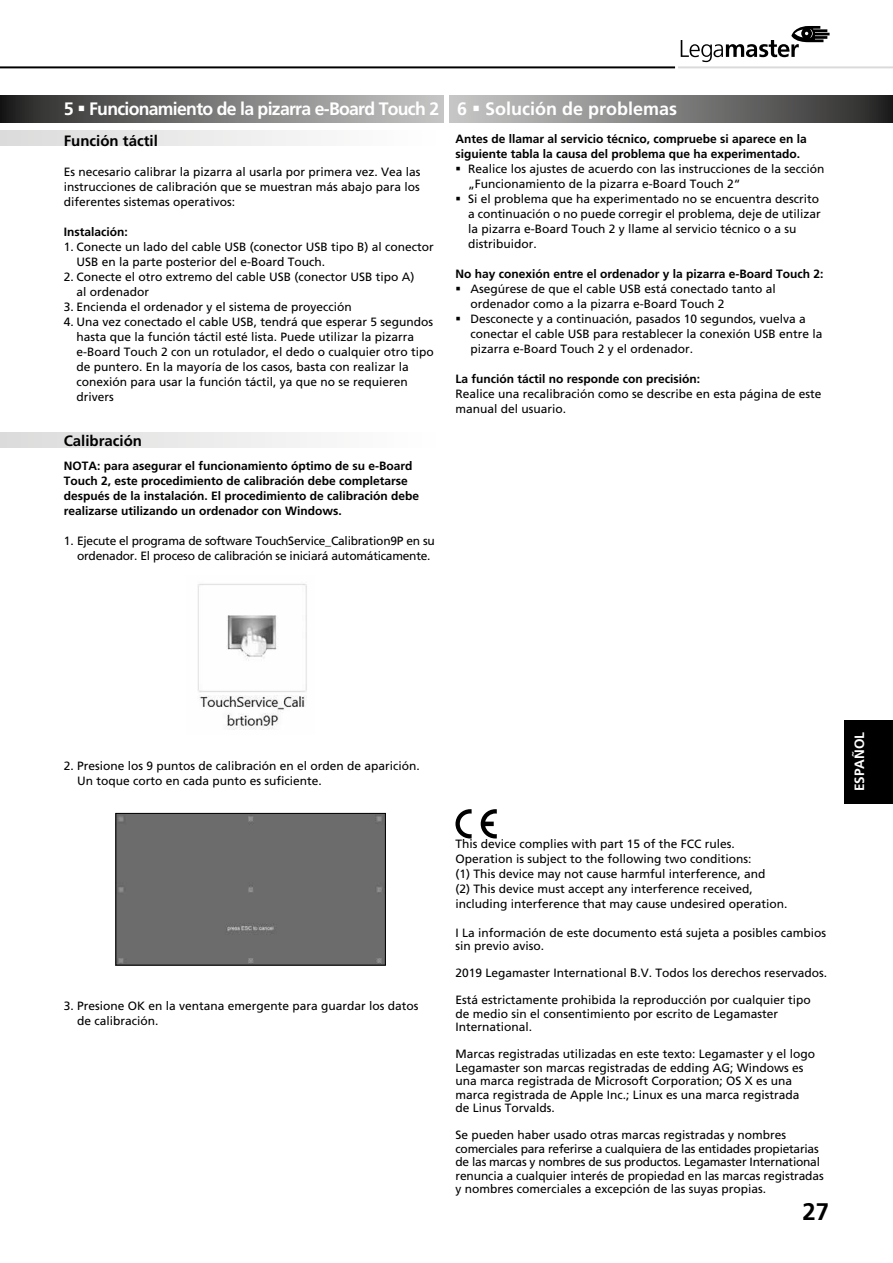
<style>
.page{position:relative;width:893px;height:1263px;background:#fff}
.page>*{position:absolute;margin:0;border:0;box-sizing:border-box;transform-origin:0 0}
.t1{font:700 24px "Frutiger LT Pro";color:#000}
.t2{font:700 18px "Frutiger LT Pro";letter-spacing:-.04em;color:#fff}
.t3{font:700 15px "Frutiger LT Pro";color:#000}
.t4{font:700 13.5px "Frutiger LT Pro";color:#fff}
.t5{font:12px/15px "Frutiger LT Pro";color:#000}
.t6{font:700 12px/15px "Frutiger LT Pro";color:#000}
.t7{font:12px/15px "Frutiger LT Pro";letter-spacing:-.02em;color:#000}
</style>
<div class="page">
<svg style="left:0;top:432px;width:307px;height:15px"></svg>
<svg style="left:0;top:131px;width:307px;height:15px"></svg>
<hr style="left:0;top:66px;width:675px;height:2px;background:#000">
<hr style="left:678px;top:66px;width:215px;height:2px;background:#dadada">
<svg style="left:681px;top:26px;width:149px;height:36px"></svg>
<img style="left:197px;top:584px;width:110px;height:146px">
<div style="left:118px;top:815px;width:266px;height:148px;background:#6c6c6c"></div>
<div style="left:116px;top:813px;width:270px;height:152px;border:1px solid #000"></div>
<div style="left:0;top:95px;width:444px;height:28px;background:linear-gradient(to right,#292827,#cbcbca)"></div>
<div style="left:449px;top:95px;width:444px;height:28px;background:linear-gradient(to right,#ccc,#2b2b2a)"></div>
<svg style="left:455px;top:809px;width:17px;height:29px"></svg>
<svg style="left:481px;top:809px;width:16px;height:29px"></svg>
<div style="left:845px;top:720px;width:48px;height:83px;background:#000"></div>
<h2 class="t2" style="left:64px;top:98px;width:615px">5 ▪ Funcionamiento de la pizarra e-Board Touch 2 6 ▪ Solución de problemas</h2>
<p class="t3" style="left:64px;top:132px;width:96px">Función táctil</p>
<p class="t5" style="left:64px;top:164px;width:358px;text-align:justify">Es necesario calibrar la pizarra al usarla por primera vez. Vea las instrucciones de calibración que se muestran más abajo para los diferentes sistemas operativos:</p>
<p class="t6" style="left:64px;top:224px;width:66px">Instalación:</p>
<p class="t5" style="left:77px;top:239px;width:359px;text-indent:-13px">1. Conecte un lado del cable USB (conector USB tipo B) al conector<br>USB en la parte posterior del e-Board Touch.</p>
<p class="t5" style="left:77px;top:269px;width:340px;text-indent:-13px">2. Conecte el otro extremo del cable USB (conector USB tipo A) al ordenador</p>
<p class="t5" style="left:64px;top:299px;width:290px">3. Encienda el ordenador y el sistema de proyección</p>
<p class="t5" style="left:77px;top:314px;width:359px;text-indent:-13px">4. Una vez conectado el cable USB, tendrá que esperar 5 segundos hasta que la función táctil esté lista. Puede utilizar la pizarra e-Board Touch 2 con un rotulador, el dedo o cualquier otro tipo de puntero. En la mayoría de los casos, basta con realizar la conexión para usar la función táctil, ya que no se requieren drivers</p>
<p class="t3" style="left:64px;top:432px;width:80px">Calibración</p>
<p class="t6" style="left:64px;top:458px;width:357px">NOTA: para asegurar el funcionamiento óptimo de su e-Board Touch 2, este procedimiento de calibración debe completarse después de la instalación. El procedimiento de calibración debe realizarse utilizando un ordenador con Windows.</p>
<p class="t7" style="left:77px;top:533px;width:359px;text-indent:-13px">1. Ejecute el programa de software TouchService_Calibration9P en su ordenador. El proceso de calibración se iniciará automáticamente.</p>
<p class="t6" style="left:455px;top:132px;width:353px">Antes de llamar al servicio técnico, compruebe si aparece en la siguiente tabla la causa del problema que ha experimentado.</p>
<p class="t5" style="left:468px;top:162px;width:358px;text-indent:-13px">▪ Realice los ajustes de acuerdo con las instrucciones de la sección „Funcionamiento de la pizarra e-Board Touch 2“</p>
<p class="t5" style="left:468px;top:192px;width:354px;text-indent:-13px">▪ Si el problema que ha experimentado no se encuentra descrito a continuación o no puede corregir el problema, deje de utilizar la pizarra e-Board Touch 2 y llame al servicio técnico o a su distribuidor.</p>
<p class="t6" style="left:455px;top:267px;width:370px">No hay conexión entre el ordenador y la pizarra e-Board Touch 2:</p>
<p class="t5" style="left:470px;top:282px;width:307px;text-indent:-15px">▪ Asegúrese de que el cable USB está conectado tanto al ordenador como a la pizarra e-Board Touch 2</p>
<p class="t5" style="left:470px;top:312px;width:354px;text-indent:-15px">▪ Desconecte y a continuación, pasados 10 segundos, vuelva a conectar el cable USB para restablecer la conexión USB entre la pizarra e-Board Touch 2 y el ordenador.</p>
<p class="t6" style="left:455px;top:372px;width:246px">La función táctil no responde con precisión:</p>
<p class="t5" style="left:455px;top:387px;width:368px">Realice una recalibración como se describe en esta página de este manual del usuario.</p>
<p class="t5" style="left:77px;top:758px;width:344px;text-indent:-13px">2. Presione los 9 puntos de calibración en el orden de aparición.<br>Un toque corto en cada punto es suficiente.</p>
<p class="t5" style="left:77px;top:998px;width:343px;text-indent:-13px">3. Presione OK en la ventana emergente para guardar los datos de calibración.</p>
<p class="t5" style="left:455px;top:837px;width:334px">This device complies with part 15 of the FCC rules.<br>Operation is subject to the following two conditions:<br>(1) This device may not cause harmful interference, and<br>(2) This device must accept any interference received, including interference that may cause undesired operation.</p>
<p class="t5" style="left:455px;top:926px;width:372px;line-height:13.5px">I La información de este documento está sujeta a posibles cambios sin previo aviso.</p>
<p class="t5" style="left:455px;top:966px;width:373px">2019 Legamaster International B.V. Todos los derechos reservados.</p>
<p class="t5" style="left:455px;top:993px;width:357px;line-height:13.5px">Está estrictamente prohibida la reproducción por cualquier tipo de medio sin el consentimiento por escrito de Legamaster<br>International.</p>
<p class="t5" style="left:455px;top:1047px;width:361px;line-height:13.5px">Marcas registradas utilizadas en este texto: Legamaster y el logo Legamaster son marcas registradas de edding AG; Windows es una marca registrada de Microsoft Corporation; OS X es una marca registrada de Apple Inc.; Linux es una marca registrada de Linus Torvalds.</p>
<p class="t5" style="left:455px;top:1128px;width:370px;line-height:13.5px">Se pueden haber usado otras marcas registradas y nombres comerciales para referirse a cualquiera de las entidades propietarias de las marcas y nombres de sus productos. Legamaster International renuncia a cualquier interés de propiedad en las marcas registradas y nombres comerciales a excepción de las suyas propias.</p>
<h1 class="t1" style="left:802px;top:1198px;width:28px">27</h1>
<p class="t4" style="left:851px;top:791px;width:61px;rotate:-90deg">ESPAÑOL</p>
</div>
